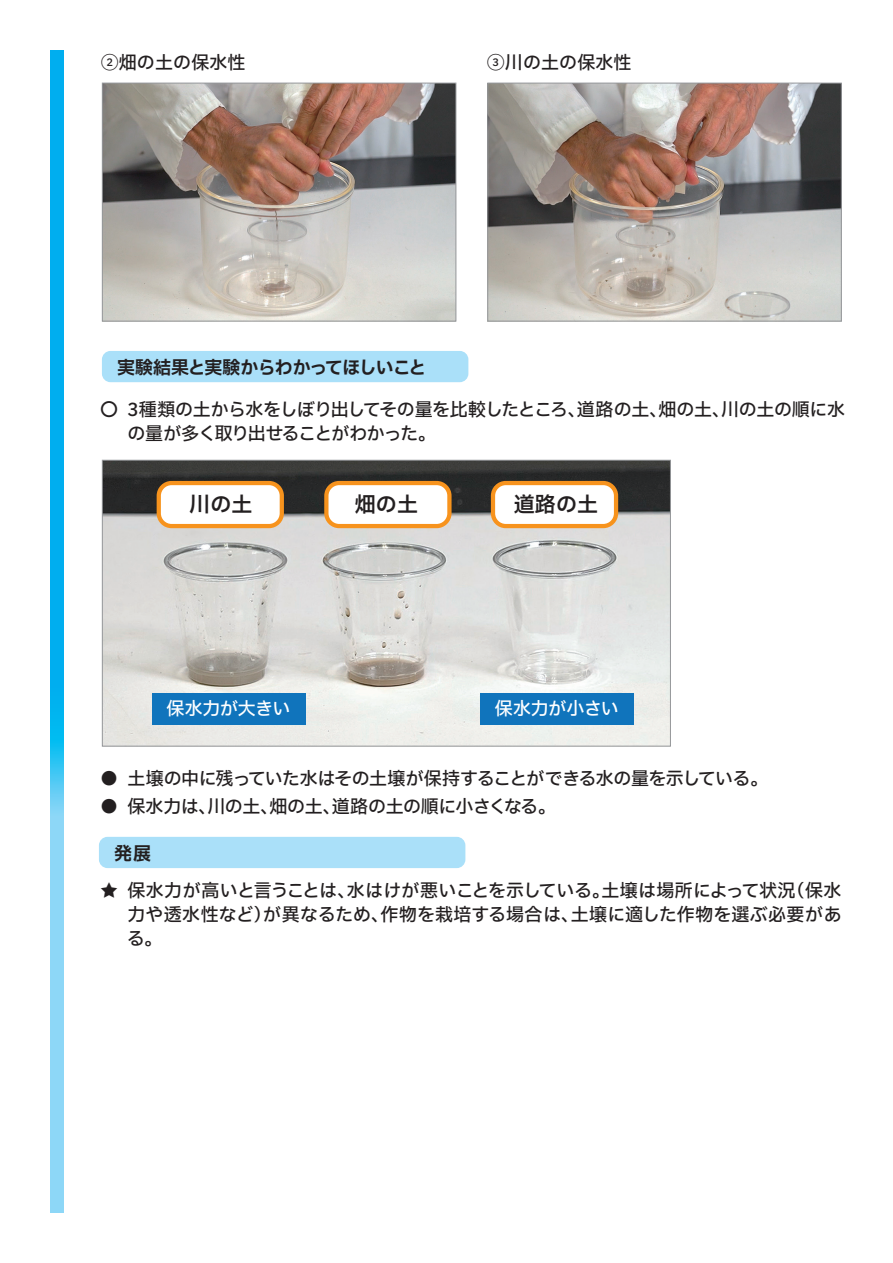
<style>
.page{position:relative;width:893px;height:1263px;background:#fff}
.page>*{position:absolute;margin:0;border:0;box-sizing:border-box;transform-origin:0 0}
.t1{font:21px "IBM Plex Sans JP Sm Bld";letter-spacing:.01em;color:#231f20}
.t2{font:18px/24px "IBM Plex Sans JP Medm";letter-spacing:-.02em;color:#231f20}
.t3{font:700 18px "IBM Plex Sans JP";letter-spacing:-.04em;color:#231f20}
.t4{font:18px "IBM Plex Sans JP Medm";letter-spacing:.005em;color:#231f20}
.t5{font:18px "IBM Plex Sans JP Medm";letter-spacing:-.02em;color:#fff}
</style>
<div class="page">
<svg style="left:51px;top:50px;width:13px;height:1162px;background:#34bef2"></svg>
<img style="left:104px;top:85px;width:350px;height:234px">
<div style="left:102px;top:83px;width:354px;height:238px;border:1px solid #95979a"></div>
<img style="left:104px;top:462px;width:565px;height:282px">
<div style="left:102px;top:460px;width:569px;height:286px;border:1px solid #95979a"></div>
<img style="left:489px;top:85px;width:351px;height:234px">
<div style="left:487px;top:83px;width:355px;height:238px;border:1px solid #95979a"></div>
<div style="left:152px;top:693px;width:153px;height:32px;background:#1074bc"></div>
<div style="left:480px;top:693px;width:153px;height:32px;background:#1074bc"></div>
<div style="left:159px;top:483px;width:123px;height:43px;background:#fff;border-radius:13px"></div>
<div style="left:157px;top:481px;width:127px;height:47px;border:4px solid #f7931d;border-radius:13px"></div>
<div style="left:102px;top:351px;width:366px;height:31px;background:#aae0f9;border-radius:9px"></div>
<div style="left:99px;top:837px;width:366px;height:31px;background:#aae0f9;border-radius:9px"></div>
<div style="left:326px;top:483px;width:123px;height:43px;background:#fff;border-radius:13px"></div>
<div style="left:324px;top:481px;width:128px;height:47px;border:4px solid #f7931d;border-radius:13px"></div>
<div style="left:493px;top:483px;width:123px;height:43px;background:#fff;border-radius:13px"></div>
<div style="left:491px;top:481px;width:127px;height:47px;border:4px solid #f7931d;border-radius:13px"></div>
<p class="t4" style="left:101px;top:49px;width:146px">②畑の土の保水性</p>
<p class="t4" style="left:487px;top:49px;width:146px">③川の土の保水性</p>
<p class="t3" style="left:117px;top:354px;width:311px">実験結果と実験からわかってほしいこと</p>
<p class="t2" style="left:100px;top:396px;width:19px">〇</p>
<p class="t2" style="left:127px;top:396px;width:719px">3種類の土から水をしぼり出してその量を比較したところ、道路の土、畑の土、川の土の順に水の量が多く取り出せることがわかった。</p>
<p class="t1" style="left:189px;top:489px;width:65px">川の土</p>
<p class="t1" style="left:355px;top:489px;width:65px">畑の土</p>
<p class="t1" style="left:514px;top:489px;width:86px">道路の土</p>
<p class="t5" style="left:167px;top:695px;width:125px">保水力が大きい</p>
<p class="t5" style="left:495px;top:695px;width:125px">保水力が小さい</p>
<p class="t2" style="left:100px;top:765px;width:670px">● 土壌の中に残っていた水はその土壌が保持することができる水の量を示している。</p>
<p class="t2" style="left:100px;top:793px;width:458px">● 保水力は、川の土、畑の土、道路の土の順に小さくなる。</p>
<p class="t3" style="left:114px;top:840px;width:39px">発展</p>
<p class="t2" style="left:100px;top:877px;width:19px">★</p>
<p class="t2" style="left:127px;top:877px;width:716px;text-align:justify">保水力が高いと言うことは、水はけが悪いことを示している。土壌は場所によって状況（保水力や透水性など）が異なるため、作物を栽培する場合は、土壌に適した作物を選ぶ必要がある。</p>
</div>
